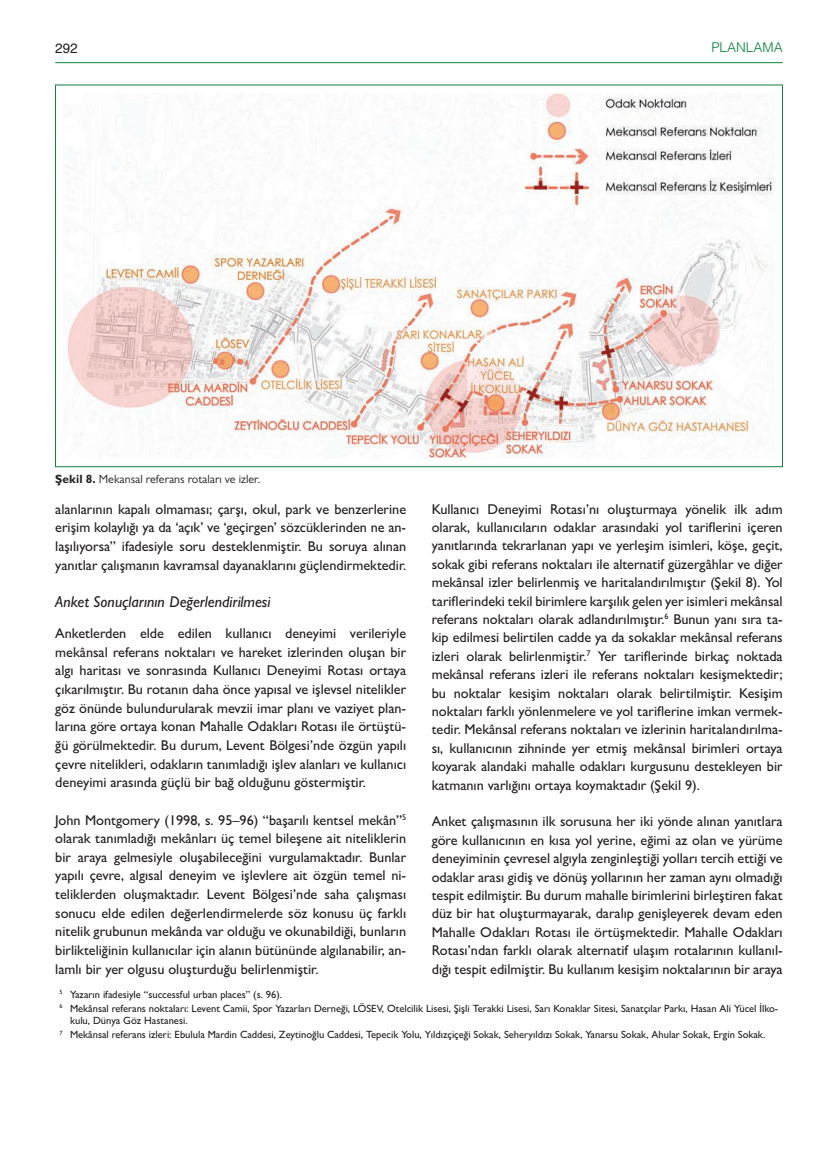
<style>
.page{position:relative;width:838px;height:1170px;background:#fff}
.page>*{position:absolute;margin:0;border:0;box-sizing:border-box;transform-origin:0 0}
.t1{font:italic 500 15.75px "Gill Sans MT Pro";color:#231f20}
.t2{font:500 14.25px/18.5px "Gill Sans MT Pro";color:#231f20;text-align:justify}
.t3{font:300 13.5px "Helvetica";color:#0e813f}
.t4{font:13.5px "Helvetica";color:#231f20}
.t5{font:12px "Gill Sans MT Pro";color:#231f20}
.t6{font:500 10.5px/14.1px "Gill Sans MT Pro";color:#231f20}
.s1{font-weight:700}
</style>
<div class="page">
<hr style="left:55px;top:62px;width:727px;height:1px;background:#0e813f">
<img style="left:66px;top:93px;width:707px;height:365px">
<p class="t4" style="left:55px;top:37px;width:24px">292</p>
<p class="t3" style="left:711px;top:36px;width:73px">PLANLAMA</p>
<p class="t5" style="left:55px;top:471px;width:206px"><span class="s1">Şekil 8.</span> Mekansal referans rotaları ve izler.</p>
<p class="t2" style="left:55px;top:499px;width:352px">alanlarının kapalı olmaması; çarşı, okul, park ve benzerlerine erişim kolaylığı ya da ‘açık’ ve ‘geçirgen’ sözcüklerinden ne an&shy;laşılıyorsa” ifadesiyle soru desteklenmiştir. Bu soruya alınan yanıtlar çalışmanın kavramsal dayanaklarını güçlendirmektedir.</p>
<p class="t1" style="left:55px;top:592px;width:217px">Anket Sonuçlarının Değerlendirilmesi</p>
<p class="t2" style="left:55px;top:624px;width:352px">Anketlerden elde edilen kullanıcı deneyimi verileriyle mekânsal referans noktaları ve hareket izlerinden oluşan bir algı haritası ve sonrasında Kullanıcı Deneyimi Rotası ortaya çıkarılmıştır. Bu rotanın daha önce yapısal ve işlevsel nitelikler göz önünde bulundurularak mevzii imar planı ve vaziyet plan&shy;larına göre ortaya konan Mahalle Odakları Rotası ile örtüştü&shy;ğü görülmektedir. Bu durum, Levent Bölgesi’nde özgün yapılı çevre nitelikleri, odakların tanımladığı işlev alanları ve kullanıcı deneyimi arasında güçlü bir bağ olduğunu göstermiştir.</p>
<p class="t2" style="left:55px;top:810px;width:352px">John Montgomery (1998, s. 95–96) “başarılı kentsel mekân”<sup>5 </sup>olarak tanımladığı mekânları üç temel bileşene ait niteliklerin bir araya gelmesiyle oluşabileceğini vurgulamaktadır. Bunlar yapılı çevre, algısal deneyim ve işlevlere ait özgün temel ni&shy;teliklerden oluşmaktadır. Levent Bölgesi’nde saha çalışması sonucu elde edilen değerlendirmelerde söz konusu üç farklı nitelik grubunun mekânda var olduğu ve okunabildiği, bunların birlikteliğinin kullanıcılar için alanın bütününde algılanabilir, an&shy;lamlı bir yer olgusu oluşturduğu belirlenmiştir.</p>
<p class="t2" style="left:432px;top:499px;width:352px">Kullanıcı Deneyimi Rotası’nı oluşturmaya yönelik ilk adım olarak, kullanıcıların odaklar arasındaki yol tariflerini içeren yanıtlarında tekrarlanan yapı ve yerleşim isimleri, köşe, geçit, sokak gibi referans noktaları ile alternatif güzergâhlar ve diğer mekânsal izler belirlenmiş ve haritalandırılmıştır (Şekil 8). Yol tariflerindeki tekil birimlere karşılık gelen yer isimleri mekânsal referans noktaları olarak adlandırılmıştır.<sup>6</sup> Bunun yanı sıra ta&shy;kip edilmesi belirtilen cadde ya da sokaklar mekânsal referans izleri olarak belirlenmiştir.<sup>7</sup> Yer tariflerinde birkaç noktada mekânsal referans izleri ile referans noktaları kesişmektedir; bu noktalar kesişim noktaları olarak belirtilmiştir. Kesişim noktaları farklı yönlenmelere ve yol tariflerine imkan vermek&shy;tedir. Mekânsal referans noktaları ve izlerinin haritalandırılma&shy;sı, kullanıcının zihninde yer etmiş mekânsal birimleri ortaya koyarak alandaki mahalle odakları kurgusunu destekleyen bir katmanın varlığını ortaya koymaktadır (Şekil 9).</p>
<p class="t2" style="left:432px;top:812px;width:352px">Anket çalışmasının ilk sorusuna her iki yönde alınan yanıtlara göre kullanıcının en kısa yol yerine, eğimi az olan ve yürüme deneyiminin çevresel algıyla zenginleştiği yolları tercih ettiği ve odaklar arası gidiş ve dönüş yollarının her zaman aynı olmadığı tespit edilmiştir. Bu durum mahalle birimlerini birleştiren fakat düz bir hat oluşturmayarak, daralıp genişleyerek devam eden Mahalle Odakları Rotası ile örtüşmektedir. Mahalle Odakları Rotası’ndan farklı olarak alternatif ulaşım rotalarının kullanıl&shy;dığı tespit edilmiştir. Bu kullanım kesişim noktalarının bir araya</p>
<p class="t6" style="left:60px;top:987px;width:720px"><sup>5</sup> Yazarın ifadesiyle “successful urban places” (s. 96).<br><sup>6</sup> Mekânsal referans noktaları: Levent Camii, Spor Yazarları Derneği, LÖSEV, Otelcilik Lisesi, Şişli Terakki Lisesi, Sarı Konaklar Sitesi, Sanatçılar Parkı, Hasan Ali Yücel İlko-</p>
<p class="t6" style="left:60px;top:1013px;width:707px;text-indent:10px">kulu, Dünya Göz Hastanesi.<br><sup>7</sup> Mekânsal referans izleri: Ebulula Mardin Caddesi, Zeytinoğlu Caddesi, Tepecik Yolu, Yıldızçiçeği Sokak, Seheryıldızı Sokak, Yanarsu Sokak, Ahular Sokak, Ergin Sokak.</p>
</div>
